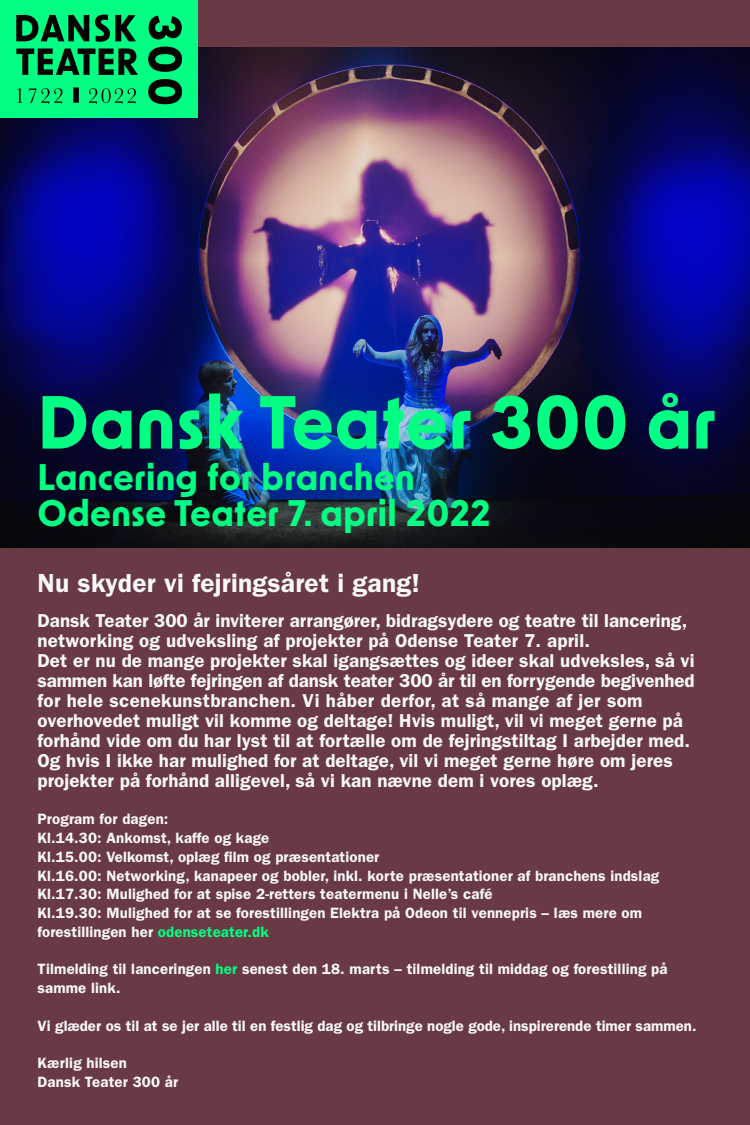
<style>
.page{position:relative;width:750px;height:1125px;background:#6a3a44}
.page>*{position:absolute;margin:0;border:0;box-sizing:border-box;transform-origin:0 0}
.t1{font:700 71.25px "New Order";letter-spacing:.01em;color:#00ff82}
.t2{font:700 35.12px/35.2px "New Order";letter-spacing:.01em;color:#00ff82}
.t3{font:600 26.25px "ITC Franklin Gothic Std";letter-spacing:.01em;color:#f9f9fa}
.t4{font:600 18.75px/20px "ITC Franklin Gothic Std";letter-spacing:.005em;color:#f9f9fa}
.t5{font:600 15px/18.8px "ITC Franklin Gothic Std";letter-spacing:.01em;color:#f9f9fa}
.s1{color:#00ff82}
</style>
<div class="page">
<img style="left:0;top:47px;width:750px;height:501px">
<div style="left:0;top:0;width:198px;height:117px;background:#00ff82"></div>
<svg style="left:16px;top:15px;width:120px;height:27px"></svg>
<svg style="left:16px;top:48px;width:122px;height:27px"></svg>
<svg style="left:17px;top:88px;width:119px;height:16px"></svg>
<svg style="left:148px;top:16px;width:34px;height:88px"></svg>
<div style="left:73px;top:87px;width:6px;height:16px;background:#000"></div>
<h1 class="t1" style="left:38px;top:376px;width:680px">Dansk Teater 300 år</h1>
<h2 class="t2" style="left:38px;top:458px;width:455px">Lancering for branchen<br>Odense Teater 7. april 2022</h2>
<h3 class="t3" style="left:38px;top:567px;width:384px">Nu skyder vi fejringsåret i gang!</h3>
<p class="t4" style="left:38px;top:610px;width:659px">Dansk Teater 300 år inviterer arrangører, bidragsydere og teatre til lancering, networking og udveksling af projekter på Odense Teater 7. april.<br>Det er nu de mange projekter skal igangsættes og ideer skal udveksles, så vi sammen kan løfte fejringen af dansk teater 300 år til en forrygende begivenhed for hele scenekunstbranchen. Vi håber derfor, at så mange af jer som overhovedet muligt vil komme og deltage! Hvis muligt, vil vi meget gerne på forhånd vide om du har lyst til at fortælle om de fejringstiltag I arbejder med.<br>Og hvis I ikke har mulighed for at deltage, vil vi meget gerne høre om jeres projekter på forhånd alligevel, så vi kan nævne dem i vores oplæg.</p>
<p class="t5" style="left:38px;top:810px;width:623px">Program for dagen:<br>Kl.14.30: Ankomst, kaffe og kage<br>Kl.15.00: Velkomst, oplæg film og præsentationer<br>Kl.16.00: Networking, kanapeer og bobler, inkl. korte præsentationer af branchens indslag Kl.17.30: Mulighed for at spise 2-retters teatermenu i Nelle’s café<br>Kl.19.30: Mulighed for at se forestillingen Elektra på Odeon til vennepris – læs mere om forestillingen her <span class="s1">odenseteater.dk</span></p>
<p class="t5" style="left:38px;top:960px;width:632px">Tilmelding til lanceringen <span class="s1">her</span> senest den 18. marts – tilmelding til middag og forestilling på samme link.</p>
<p class="t5" style="left:38px;top:1016px;width:661px">Vi glæder os til at se jer alle til en festlig dag og tilbringe nogle gode, inspirerende timer sammen.</p>
<p class="t5" style="left:38px;top:1054px;width:142px">Kærlig hilsen<br>Dansk Teater 300 år</p>
</div>
